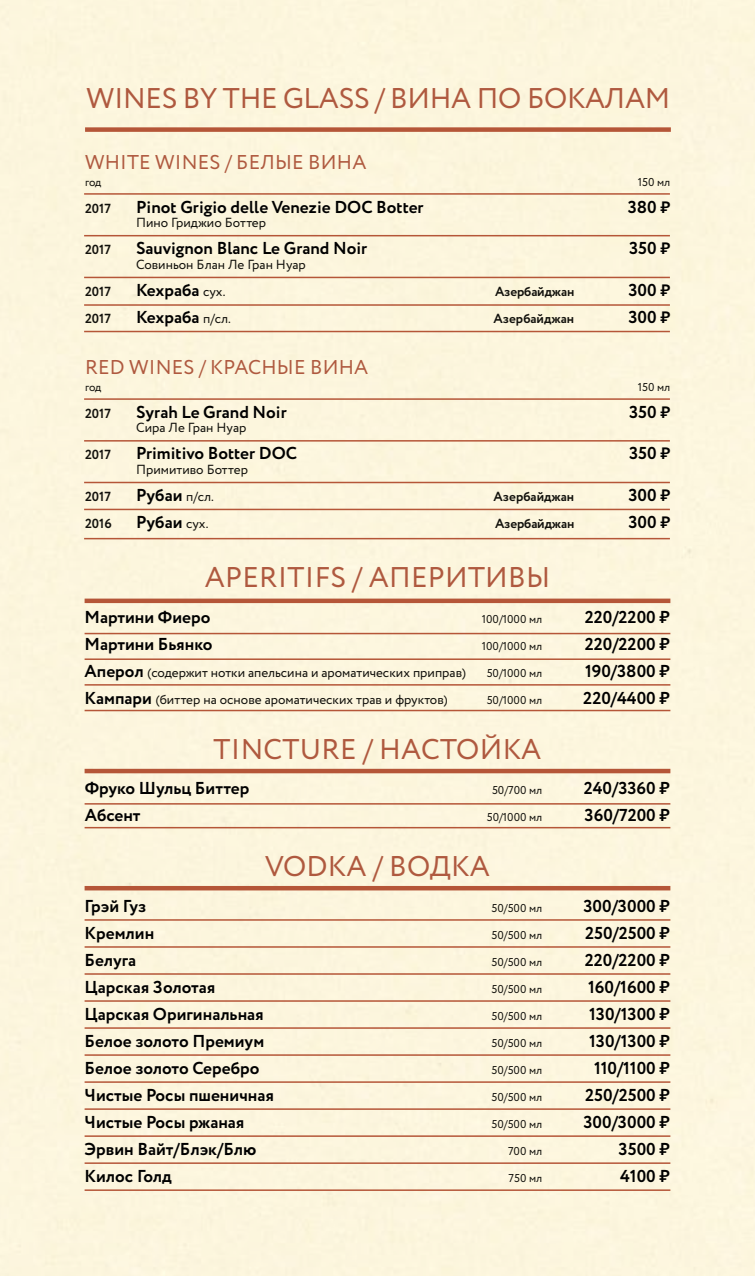
<style>
.page{position:relative;width:755px;height:1276px;background:#fcf6dd}
.page>*{position:absolute;margin:0;border:0;box-sizing:border-box;transform-origin:0 0}
.t1{font:28.5px "Circe";letter-spacing:.01em;color:#af593f}
.t2{font:28.5px "Circe";letter-spacing:-.01em;color:#af593f}
.t3{font:19.95px "Circe";letter-spacing:.01em;color:#af593f}
.t4{font:700 17.25px "Circe";color:#000}
.t5{font:13.2px "Circe";color:#12110c}
.t6{font:700 13.2px "Circe";color:#12110c}
.t7{font:11.4px "Circe";color:#12110c}
.s1{font-size:16.5px}
.s2{font-weight:400;font-size:13.2px;color:#12110c}
.s3{font-weight:700;font-size:17.25px;color:#000}
</style>
<div class="page">
<hr style="left:85px;top:769px;width:585px;height:4px;background:#b55638">
<hr style="left:85px;top:803px;width:585px;height:1px;background:#b55638">
<hr style="left:85px;top:827px;width:585px;height:1px;background:#b55638">
<div style="left:85px;top:598px;width:585px;height:5px;background:#b55638"></div>
<hr style="left:85px;top:633px;width:585px;height:1px;background:#b55638">
<hr style="left:85px;top:658px;width:585px;height:2px;background:#b55638">
<hr style="left:85px;top:710px;width:585px;height:1px;background:#b55638">
<hr style="left:85px;top:684px;width:585px;height:1px;background:#b55638">
<hr style="left:85px;top:886px;width:585px;height:4px;background:#b55638">
<hr style="left:85px;top:919px;width:585px;height:1px;background:#b55638">
<hr style="left:85px;top:1054px;width:585px;height:1px;background:#b55638">
<hr style="left:85px;top:1108px;width:585px;height:2px;background:#b55638">
<hr style="left:85px;top:1162px;width:585px;height:2px;background:#b55638">
<hr style="left:85px;top:946px;width:585px;height:1px;background:#b55638">
<hr style="left:85px;top:1081px;width:585px;height:1px;background:#b55638">
<hr style="left:85px;top:1135px;width:585px;height:2px;background:#b55638">
<hr style="left:85px;top:1189px;width:585px;height:2px;background:#b55638">
<hr style="left:85px;top:1000px;width:585px;height:1px;background:#b55638">
<hr style="left:85px;top:973px;width:585px;height:1px;background:#b55638">
<hr style="left:85px;top:1027px;width:585px;height:1px;background:#b55638">
<hr style="left:84px;top:193px;width:586px;height:2px;background:#b55638">
<hr style="left:84px;top:277px;width:586px;height:1px;background:#b55638">
<hr style="left:84px;top:304px;width:586px;height:2px;background:#b55638">
<hr style="left:84px;top:331px;width:586px;height:1px;background:#b55638">
<hr style="left:84px;top:235px;width:586px;height:1px;background:#b55638">
<div style="left:85px;top:127px;width:586px;height:5px;background:#b55638"></div>
<hr style="left:84px;top:398px;width:586px;height:2px;background:#b55638">
<hr style="left:84px;top:509px;width:586px;height:1px;background:#b55638">
<hr style="left:84px;top:538px;width:586px;height:1px;background:#b55638">
<hr style="left:84px;top:440px;width:586px;height:1px;background:#b55638">
<hr style="left:84px;top:482px;width:586px;height:1px;background:#b55638">
<h1 class="t2" style="left:87px;top:79px;width:585px">WINES BY THE GLASS / ВИНА ПО БОКАЛАМ</h1>
<p class="t3" style="left:85px;top:148px;width:283px">WHITE WINES / БЕЛЫЕ ВИНА</p>
<p class="t7" style="left:85px;top:174px;width:18px">год</p>
<p class="t7" style="left:638px;top:174px;width:34px">150 мл</p>
<p class="t6" style="left:85px;top:199px;width:27px">2017</p>
<p class="t4" style="left:136px;top:195px;width:289px">Pinot Grigio delle Venezie DOC Botter</p>
<p class="t4" style="left:627px;top:195px;width:44px">380 <span class="s1">₷</span></p>
<p class="t5" style="left:136px;top:214px;width:131px">Пино Гриджио Боттер</p>
<p class="t6" style="left:85px;top:241px;width:27px">2017</p>
<p class="t4" style="left:136px;top:237px;width:233px">Sauvignon Blanc Le Grand Noir</p>
<p class="t4" style="left:629px;top:237px;width:43px">350 <span class="s1">₷</span></p>
<p class="t5" style="left:136px;top:256px;width:171px">Совиньон Блан Ле Гран Нуар</p>
<p class="t6" style="left:85px;top:282px;width:27px">2017</p>
<p class="t4" style="left:136px;top:278px;width:91px">Кехраба <span class="s2">сух.</span></p>
<p class="t6" style="left:495px;top:282px;width:81px">Азербайджан</p>
<p class="t4" style="left:628px;top:278px;width:43px">300 <span class="s1">₷</span></p>
<p class="t6" style="left:85px;top:309px;width:27px">2017</p>
<p class="t4" style="left:136px;top:305px;width:96px">Кехраба <span class="s2">п/сл.</span></p>
<p class="t6" style="left:493px;top:309px;width:82px">Азербайджан</p>
<p class="t4" style="left:628px;top:305px;width:43px">300 <span class="s1">₷</span></p>
<p class="t3" style="left:85px;top:354px;width:285px">RED WINES / КРАСНЫЕ ВИНА</p>
<p class="t7" style="left:85px;top:379px;width:18px">год</p>
<p class="t7" style="left:638px;top:379px;width:34px">150 мл</p>
<p class="t6" style="left:85px;top:404px;width:27px">2017</p>
<p class="t4" style="left:136px;top:400px;width:152px">Syrah Le Grand Noir</p>
<p class="t4" style="left:629px;top:400px;width:43px">350 <span class="s1">₷</span></p>
<p class="t5" style="left:136px;top:419px;width:112px">Сира Ле Гран Нуар</p>
<p class="t6" style="left:85px;top:446px;width:27px">2017</p>
<p class="t4" style="left:136px;top:442px;width:162px">Primitivo Botter DOC</p>
<p class="t4" style="left:629px;top:442px;width:43px">350 <span class="s1">₷</span></p>
<p class="t5" style="left:136px;top:461px;width:113px">Примитиво Боттер</p>
<p class="t6" style="left:85px;top:488px;width:27px">2017</p>
<p class="t4" style="left:136px;top:483px;width:79px">Рубаи <span class="s2">п/сл.</span></p>
<p class="t6" style="left:493px;top:488px;width:82px">Азербайджан</p>
<p class="t4" style="left:628px;top:483px;width:43px">300 <span class="s1">₷</span></p>
<p class="t6" style="left:85px;top:515px;width:28px">2016</p>
<p class="t4" style="left:136px;top:510px;width:74px">Рубаи <span class="s2">сух.</span></p>
<p class="t6" style="left:495px;top:515px;width:81px">Азербайджан</p>
<p class="t4" style="left:628px;top:510px;width:43px">300 <span class="s1">₷</span></p>
<h1 class="t1" style="left:205px;top:559px;width:347px">APERITIFS / АПЕРИТИВЫ</h1>
<p class="t4" style="left:85px;top:605px;width:127px">Мартини Фиеро</p>
<p class="t7" style="left:482px;top:611px;width:62px">100/1000 мл</p>
<p class="t4" style="left:585px;top:605px;width:87px">220/2200 ₷</p>
<p class="t4" style="left:85px;top:632px;width:129px">Мартини Бьянко</p>
<p class="t7" style="left:482px;top:638px;width:62px">100/1000 мл</p>
<p class="t4" style="left:585px;top:632px;width:87px">220/2200 ₷</p>
<p class="t5" style="left:85px;top:663px;width:383px"><span class="s3">Аперол</span> (содержит нотки апельсина и ароматических приправ)</p>
<p class="t7" style="left:487px;top:665px;width:57px">50/1000 мл</p>
<p class="t4" style="left:585px;top:659px;width:86px">190/3800 ₷</p>
<p class="t5" style="left:85px;top:690px;width:365px"><span class="s3">Кампари</span> (биттер на основе ароматических трав и фруктов)</p>
<p class="t7" style="left:487px;top:692px;width:57px">50/1000 мл</p>
<p class="t4" style="left:583px;top:686px;width:88px">220/4400 ₷</p>
<h1 class="t1" style="left:214px;top:730px;width:329px">TINCTURE / НАСТОЙКА</h1>
<p class="t4" style="left:85px;top:777px;width:166px">Фруко Шульц Биттер</p>
<p class="t7" style="left:492px;top:783px;width:52px">50/700 мл</p>
<p class="t4" style="left:584px;top:777px;width:88px">240/3360 ₷</p>
<p class="t4" style="left:85px;top:804px;width:57px">Абсент</p>
<p class="t7" style="left:487px;top:810px;width:57px">50/1000 мл</p>
<p class="t4" style="left:584px;top:804px;width:87px">360/7200 ₷</p>
<h1 class="t1" style="left:265px;top:848px;width:226px">VODKA / ВОДКА</h1>
<p class="t4" style="left:85px;top:894px;width:63px">Грэй Гуз</p>
<p class="t7" style="left:491px;top:900px;width:52px">50/500 мл</p>
<p class="t4" style="left:583px;top:894px;width:88px">300/3000 ₷</p>
<p class="t4" style="left:85px;top:921px;width:71px">Кремлин</p>
<p class="t7" style="left:491px;top:927px;width:52px">50/500 мл</p>
<p class="t4" style="left:585px;top:921px;width:86px">250/2500 ₷</p>
<p class="t4" style="left:85px;top:948px;width:53px">Белуга</p>
<p class="t7" style="left:491px;top:954px;width:52px">50/500 мл</p>
<p class="t4" style="left:585px;top:948px;width:87px">220/2200 ₷</p>
<p class="t4" style="left:85px;top:975px;width:132px">Царская Золотая</p>
<p class="t7" style="left:491px;top:981px;width:52px">50/500 мл</p>
<p class="t4" style="left:588px;top:975px;width:83px">160/1600 ₷</p>
<p class="t4" style="left:85px;top:1002px;width:181px">Царская Оригинальная</p>
<p class="t7" style="left:491px;top:1008px;width:52px">50/500 мл</p>
<p class="t4" style="left:589px;top:1002px;width:82px">130/1300 ₷</p>
<p class="t4" style="left:85px;top:1029px;width:181px">Белое золото Премиум</p>
<p class="t7" style="left:491px;top:1035px;width:52px">50/500 мл</p>
<p class="t4" style="left:589px;top:1029px;width:82px">130/1300 ₷</p>
<p class="t4" style="left:85px;top:1056px;width:176px">Белое золото Серебро</p>
<p class="t7" style="left:491px;top:1062px;width:52px">50/500 мл</p>
<p class="t4" style="left:594px;top:1056px;width:77px">110/1100 ₷</p>
<p class="t4" style="left:85px;top:1083px;width:191px">Чистые Росы пшеничная</p>
<p class="t7" style="left:491px;top:1089px;width:52px">50/500 мл</p>
<p class="t4" style="left:585px;top:1083px;width:86px">250/2500 ₷</p>
<p class="t4" style="left:85px;top:1110px;width:161px">Чистые Росы ржаная</p>
<p class="t7" style="left:491px;top:1116px;width:52px">50/500 мл</p>
<p class="t4" style="left:583px;top:1110px;width:88px">300/3000 ₷</p>
<p class="t4" style="left:85px;top:1137px;width:173px">Эрвин Вайт/Блэк/Блю</p>
<p class="t7" style="left:508px;top:1143px;width:36px">700 мл</p>
<p class="t4" style="left:618px;top:1137px;width:53px">3500 ₷</p>
<p class="t4" style="left:85px;top:1164px;width:89px">Килос Голд</p>
<p class="t7" style="left:508px;top:1170px;width:35px">750 мл</p>
<p class="t4" style="left:620px;top:1164px;width:51px">4100 ₷</p>
</div>
